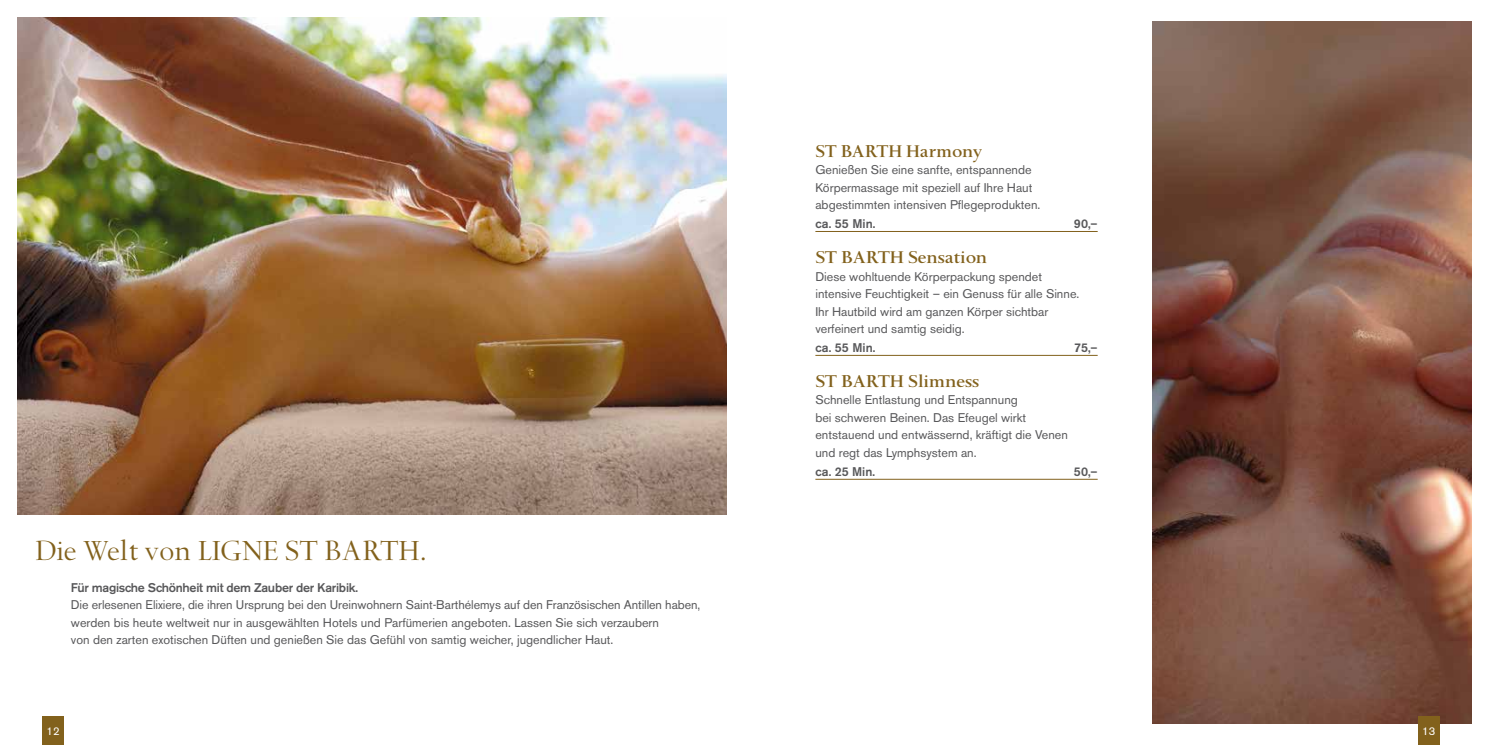
<style>
.page{position:relative;width:1489px;height:745px;background:#fff}
.page>*{position:absolute;margin:0;border:0;box-sizing:border-box;transform-origin:0 0}
.t1{font:32.5px "Spectrum";color:#82611c}
.t2{font:600 20px "Spectrum";color:#82611c}
.t3{font:12.5px/17.5px "Akzidenz Grotesk BE";color:#58585a}
.t4{font:500 12.5px "Akzidenz Grotesk BE";letter-spacing:-.02em;color:#58585a}
.t5{font:11.25px "Akzidenz Grotesk BE";color:#fff}
</style>
<div class="page">
<img style="left:18px;top:18px;width:708px;height:496px">
<img style="left:1152px;top:21px;width:318px;height:702px">
<div style="left:43px;top:716px;width:21px;height:28px;background:#82611c"></div>
<hr style="left:815px;top:231px;width:282px;height:1px;background:#82611c">
<hr style="left:815px;top:355px;width:282px;height:1px;background:#82611c">
<hr style="left:815px;top:478px;width:282px;height:1px;background:#82611c">
<div style="left:1417px;top:716px;width:22px;height:28px;background:#82611c"></div>
<h1 class="t1" style="left:35px;top:532px;width:393px">Die Welt von LIGNE ST BARTH.</h1>
<p class="t4" style="left:71px;top:579px;width:288px">Für magische Schönheit mit dem Zauber der Karibik.</p>
<p class="t3" style="left:71px;top:595px;width:631px">Die erlesenen Elixiere, die ihren Ursprung bei den Ureinwohnern Saint-Barthélemys auf den Französischen Antillen haben, werden bis heute weltweit nur in ausgewählten Hotels und Parfümerien angeboten. Lassen Sie sich verzaubern<br>von den zarten exotischen Düften und genießen Sie das Gefühl von samtig weicher, jugendlicher Haut.</p>
<p class="t5" style="left:47px;top:724px;width:15px">12</p>
<h2 class="t2" style="left:815px;top:140px;width:50px">ST Barth</h2>
<h2 class="t2" style="left:906px;top:140px;width:78px">Harmony</h2>
<p class="t3" style="left:815px;top:161px;width:226px">Genießen Sie eine sanfte, entspannende<br>Körpermassage mit speziell auf Ihre Haut abgestimmten intensiven Pflegeprodukten.</p>
<p class="t4" style="left:815px;top:216px;width:61px">ca. 55 Min.</p>
<p class="t4" style="left:1073px;top:216px;width:25px">90,–</p>
<h2 class="t2" style="left:815px;top:246px;width:51px">ST Barth</h2>
<h2 class="t2" style="left:908px;top:246px;width:81px">Sensation</h2>
<p class="t3" style="left:815px;top:267px;width:265px">Diese wohltuende Körperpackung spendet intensive Feuchtigkeit – ein Genuss für alle Sinne.<br>Ihr Hautbild wird am ganzen Körper sichtbar verfeinert und samtig seidig.</p>
<p class="t4" style="left:815px;top:339px;width:61px">ca. 55 Min.</p>
<p class="t4" style="left:1074px;top:339px;width:25px">75,–</p>
<h2 class="t2" style="left:815px;top:370px;width:165px">ST BARTH Slimness</h2>
<p class="t3" style="left:815px;top:391px;width:254px">Schnelle Entlastung und Entspannung<br>bei schweren Beinen. Das Efeugel wirkt entstauend und entwässernd, kräftigt die Venen und regt das Lymphsystem an.</p>
<p class="t4" style="left:815px;top:463px;width:61px">ca. 25 Min.</p>
<p class="t4" style="left:1073px;top:463px;width:25px">50,–</p>
<p class="t5" style="left:1421px;top:724px;width:15px">13</p>
</div>
